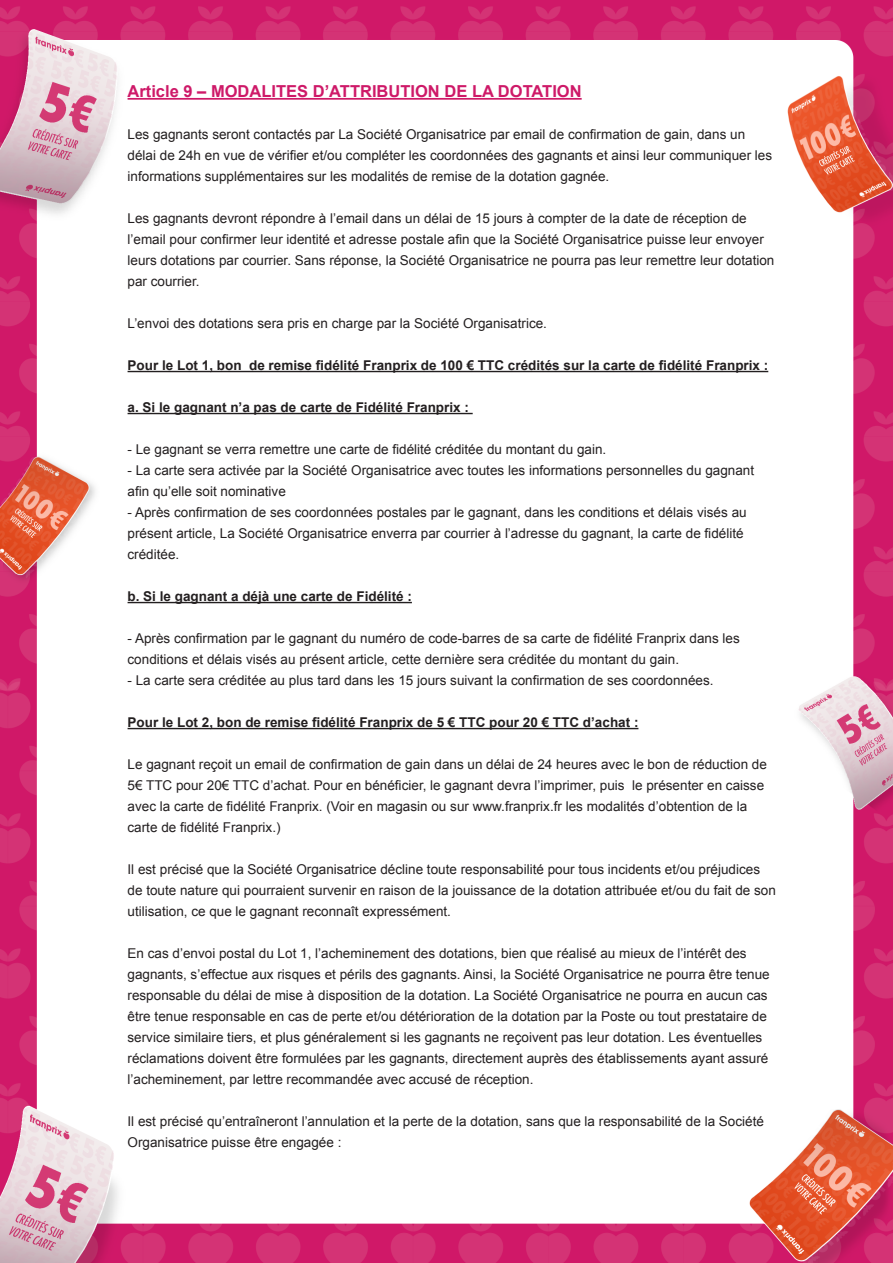
<style>
.page{position:relative;width:893px;height:1263px;background:#fff}
.page>*{position:absolute;margin:0;border:0;box-sizing:border-box;transform-origin:0 0}
.Le_Texte_courant{font:700 16.5px "Arial";color:#ce1968}
.Le_Texte_courant-2{font:13.5px/21px "Arial";color:#231f20}
.Le_Texte_courant-3{font:700 13.5px "Arial";color:#231f20}
</style>
<div class="page">
<img style="left:0;top:0;width:893px;height:1263px">
<hr style="left:128px;top:98px;width:454px;height:2px;background:#ce1968">
<hr style="left:128px;top:371px;width:640px;height:1px;background:#231f20">
<hr style="left:128px;top:413px;width:345px;height:1px;background:#231f20">
<hr style="left:128px;top:602px;width:284px;height:1px;background:#231f20">
<hr style="left:128px;top:728px;width:510px;height:1px;background:#231f20">
<p class="Le_Texte_courant" style="left:128px;top:80px;width:456px">Article 9 – MODALITES D’ATTRIBUTION DE LA DOTATION</p>
<p class="Le_Texte_courant-2" style="left:128px;top:124px;width:646px">Les gagnants seront contactés par La Société Organisatrice par email de confirmation de gain, dans un délai de 24h en vue de vérifier et/ou compléter les coordonnées des gagnants et ainsi leur communiquer les informations supplémentaires sur les modalités de remise de la dotation gagnée.</p>
<p class="Le_Texte_courant-2" style="left:128px;top:208px;width:648px">Les gagnants devront répondre à l’email dans un délai de 15 jours à compter de la date de réception de l’email pour confirmer leur identité et adresse postale afin que la Société Organisatrice puisse leur envoyer leurs dotations par courrier. Sans réponse, la Société Organisatrice ne pourra pas leur remettre leur dotation par courrier.</p>
<p class="Le_Texte_courant-2" style="left:128px;top:313px;width:421px">L’envoi des dotations sera pris en charge par la Société Organisatrice.</p>
<p class="Le_Texte_courant-3" style="left:128px;top:356px;width:642px">Pour le Lot 1, bon de remise fidélité Franprix de 100 € TTC crédités sur la carte de fidélité Franprix :</p>
<p class="Le_Texte_courant-3" style="left:128px;top:398px;width:343px">a. Si le gagnant n’a pas de carte de Fidélité Franprix :</p>
<p class="Le_Texte_courant-2" style="left:128px;top:439px;width:480px">- Le gagnant se verra remettre une carte de fidélité créditée du montant du gain.</p>
<p class="Le_Texte_courant-2" style="left:128px;top:460px;width:628px">- La carte sera activée par la Société Organisatrice avec toutes les informations personnelles du gagnant afin qu’elle soit nominative</p>
<p class="Le_Texte_courant-2" style="left:128px;top:502px;width:621px">- Après confirmation de ses coordonnées postales par le gagnant, dans les conditions et délais visés au présent article, La Société Organisatrice enverra par courrier à l’adresse du gagnant, la carte de fidélité créditée.</p>
<p class="Le_Texte_courant-3" style="left:128px;top:587px;width:286px">b. Si le gagnant a déjà une carte de Fidélité :</p>
<p class="Le_Texte_courant-2" style="left:128px;top:628px;width:614px">- Après confirmation par le gagnant du numéro de code-barres de sa carte de fidélité Franprix dans les conditions et délais visés au présent article, cette dernière sera créditée du montant du gain.</p>
<p class="Le_Texte_courant-2" style="left:128px;top:670px;width:588px">- La carte sera créditée au plus tard dans les 15 jours suivant la confirmation de ses coordonnées.</p>
<p class="Le_Texte_courant-3" style="left:128px;top:713px;width:512px">Pour le Lot 2, bon de remise fidélité Franprix de 5 € TTC pour 20 € TTC d’achat :</p>
<p class="Le_Texte_courant-2" style="left:128px;top:754px;width:641px">Le gagnant reçoit un email de confirmation de gain dans un délai de 24 heures avec le bon de réduction de 5€ TTC pour 20€ TTC d’achat. Pour en bénéficier, le gagnant devra l’imprimer, puis le présenter en caisse avec la carte de fidélité Franprix. (Voir en magasin ou sur www.franprix.fr les modalités d’obtention de la carte de fidélité Franprix.)</p>
<p class="Le_Texte_courant-2" style="left:128px;top:859px;width:650px">Il est précisé que la Société Organisatrice décline toute responsabilité pour tous incidents et/ou préjudices de toute nature qui pourraient survenir en raison de la jouissance de la dotation attribuée et/ou du fait de son utilisation, ce que le gagnant reconnaît expressément.</p>
<p class="Le_Texte_courant-2" style="left:128px;top:943px;width:644px">En cas d’envoi postal du Lot 1, l’acheminement des dotations, bien que réalisé au mieux de l’intérêt des gagnants, s’effectue aux risques et périls des gagnants. Ainsi, la Société Organisatrice ne pourra être tenue responsable du délai de mise à disposition de la dotation. La Société Organisatrice ne pourra en aucun cas être tenue responsable en cas de perte et/ou détérioration de la dotation par la Poste ou tout prestataire de service similaire tiers, et plus généralement si les gagnants ne reçoivent pas leur dotation. Les éventuelles réclamations doivent être formulées par les gagnants, directement auprès des établissements ayant assuré l’acheminement, par lettre recommandée avec accusé de réception.</p>
<p class="Le_Texte_courant-2" style="left:128px;top:1111px;width:638px">Il est précisé qu’entraîneront l’annulation et la perte de la dotation, sans que la responsabilité de la Société<br>Organisatrice puisse être engagée :</p>
</div>
